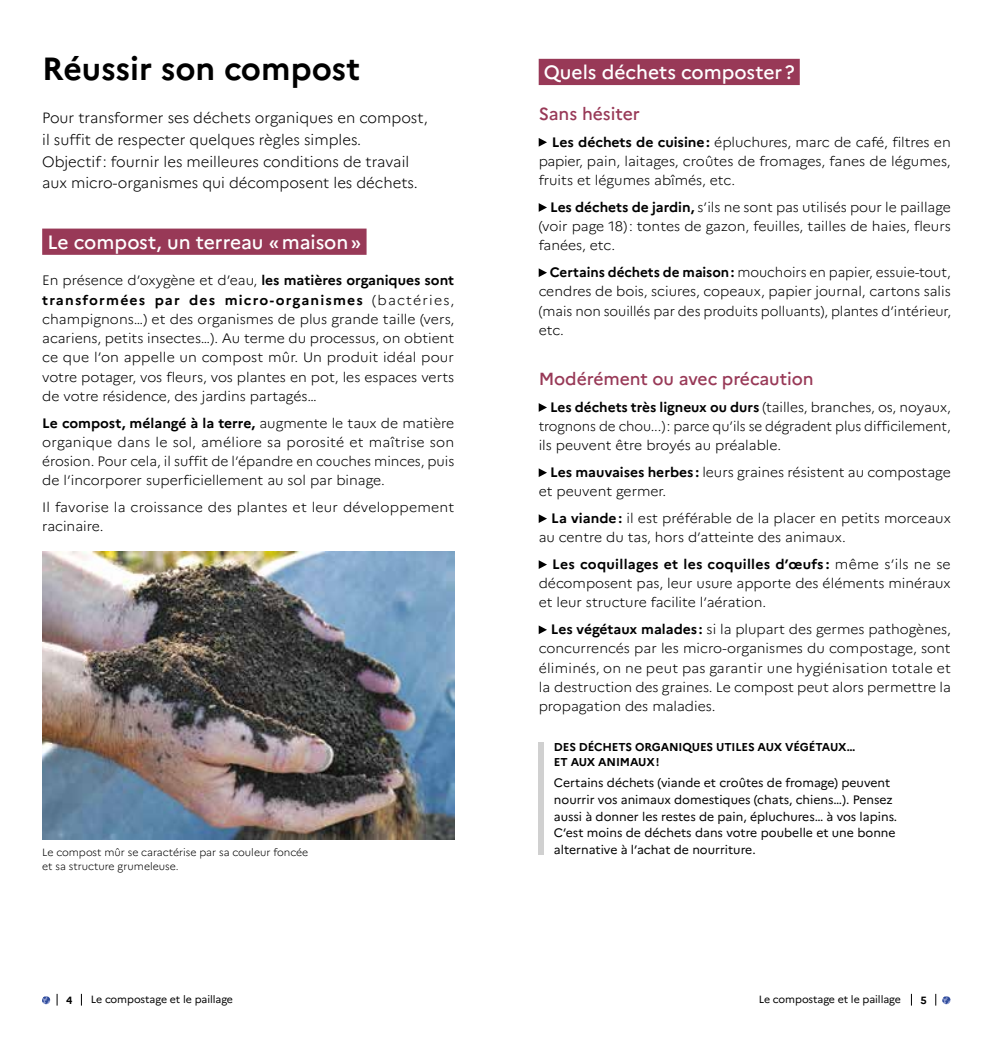
<style>
.page{position:relative;width:993px;height:1042px;background:#fff}
.page>*{position:absolute;margin:0;border:0;box-sizing:border-box;transform-origin:0 0}
.t1{font:700 32.02px "Marianne";color:#000}
.t2{font:500 19.25px "Marianne";color:#fff}
.t3{font:500 17.5px "Marianne";letter-spacing:-.005em;color:#983957}
.t4{font:300 14.88px/21.9px "Marianne";color:#000}
.t5{font:300 13.65px/19.2px "Marianne";color:#000;text-align:justify}
.t6{font:12.25px/16.6px "Marianne";color:#000}
.t7{font:700 11.38px/14.9px "Marianne";letter-spacing:-.01em;color:#000}
.t8{font:300 10.5px/14px "Marianne";color:#000}
.t9{font:10.5px "Marianne";letter-spacing:-.005em;color:#000}
.t10{font:700 10.5px "Marianne";color:#000}
.s1{font-weight:700}
</style>
<div class="page">
<svg style="left:42px;top:996px;width:8px;height:8px"></svg>
<svg style="left:942px;top:996px;width:8px;height:8px"></svg>
<div style="left:538px;top:59px;width:261px;height:26px;background:#983957"></div>
<svg style="left:538px;top:138px;width:8px;height:9px"></svg>
<svg style="left:538px;top:203px;width:8px;height:9px"></svg>
<svg style="left:538px;top:268px;width:8px;height:9px"></svg>
<svg style="left:538px;top:403px;width:8px;height:9px"></svg>
<svg style="left:538px;top:468px;width:8px;height:9px"></svg>
<svg style="left:538px;top:514px;width:8px;height:9px"></svg>
<svg style="left:538px;top:560px;width:8px;height:9px"></svg>
<svg style="left:538px;top:625px;width:8px;height:9px"></svg>
<div style="left:538px;top:742px;width:5px;height:113px;background:#d0d0d0"></div>
<div style="left:42px;top:229px;width:324px;height:26px;background:#983957"></div>
<img style="left:42px;top:552px;width:412px;height:287px">
<h1 class="t1" style="left:42px;top:49px;width:319px">Réussir son compost</h1>
<p class="t4" style="left:42px;top:107px;width:387px">Pour transformer ses déchets organiques en compost, il suffit de respecter quelques règles simples.<br>Objectif: fournir les meilleures conditions de travail aux micro-organismes qui décomposent les déchets.</p>
<h2 class="t2" style="left:47px;top:230px;width:315px">Le compost, un terreau «maison»</h2>
<p class="t5" style="left:42px;top:271px;width:413px">En présence d’oxygène et d’eau, <span class="s1">les matières organiques sont transformées par des micro-organismes</span> (bactéries, champignons…) et des organismes de plus grande taille (vers, acariens, petits insectes…). Au terme du processus, on obtient ce que l’on appelle un compost mûr. Un produit idéal pour votre potager, vos fleurs, vos plantes en pot, les espaces verts de votre résidence, des jardins partagés…</p>
<p class="t5" style="left:42px;top:413px;width:413px"><span class="s1">Le compost, mélangé à la terre,</span> augmente le taux de matière organique dans le sol, améliore sa porosité et maîtrise son érosion. Pour cela, il suffit de l’épandre en couches minces, puis de l’incorporer superficiellement au sol par binage.</p>
<p class="t5" style="left:42px;top:497px;width:413px">Il favorise la croissance des plantes et leur développement racinaire.</p>
<p class="t8" style="left:42px;top:845px;width:267px">Le compost mûr se caractérise par sa couleur foncée et sa structure grumeleuse.</p>
<h2 class="t2" style="left:543px;top:60px;width:252px">Quels déchets composter?</h2>
<p class="t3" style="left:538px;top:103px;width:103px">Sans hésiter</p>
<p class="t5" style="left:538px;top:132px;width:413px;text-indent:13px"><span class="s1">Les déchets de cuisine:</span> épluchures, marc de café, filtres en papier, pain, laitages, croûtes de fromages, fanes de légumes, fruits et légumes abîmés, etc.</p>
<p class="t5" style="left:538px;top:197px;width:413px;text-indent:11px"><span class="s1">Les déchets de jardin,</span> s’ils ne sont pas utilisés pour le paillage (voir page 18): tontes de gazon, feuilles, tailles de haies, fleurs fanées, etc.</p>
<p class="t5" style="left:538px;top:262px;width:413px;text-indent:11px"><span class="s1">Certains déchets de maison:</span> mouchoirs en papier, essuie-tout, cendres de bois, sciures, copeaux, papier journal, cartons salis (mais non souillés par des produits polluants), plantes d’intérieur, etc.</p>
<p class="t3" style="left:538px;top:368px;width:276px">Modérément ou avec précaution</p>
<p class="t5" style="left:538px;top:397px;width:413px;text-indent:11px"><span class="s1">Les déchets très ligneux ou durs</span> (tailles, branches, os, noyaux, trognons de chou...): parce qu’ils se dégradent plus difficilement, ils peuvent être broyés au préalable.</p>
<p class="t5" style="left:538px;top:462px;width:413px;text-indent:12px"><span class="s1">Les mauvaises herbes :</span> leurs graines résistent au compostage et peuvent germer.</p>
<p class="t5" style="left:538px;top:508px;width:413px;text-indent:12px"><span class="s1">La viande:</span> il est préférable de la placer en petits morceaux au centre du tas, hors d’atteinte des animaux.</p>
<p class="t5" style="left:538px;top:554px;width:413px;text-indent:14px"><span class="s1">Les coquillages et les coquilles d’œufs :</span> même s’ils ne se décomposent pas, leur usure apporte des éléments minéraux et leur structure facilite l’aération.</p>
<p class="t5" style="left:538px;top:619px;width:413px;text-indent:12px"><span class="s1">Les végétaux malades :</span> si la plupart des germes pathogènes, concurrencés par les micro-organismes du compostage, sont éliminés, on ne peut pas garantir une hygiénisation totale et la destruction des graines. Le compost peut alors permettre la propagation des maladies.</p>
<p class="t7" style="left:553px;top:739px;width:303px">DES DÉCHETS ORGANIQUES UTILES AUX VÉGÉTAUX…<br>ET AUX ANIMAUX!</p>
<p class="t6" style="left:553px;top:775px;width:345px">Certains déchets (viande et croûtes de fromage) peuvent nourrir vos animaux domestiques (chats, chiens…). Pensez aussi à donner les restes de pain, épluchures… à vos lapins.<br>C’est moins de déchets dans votre poubelle et une bonne alternative à l’achat de nourriture.</p>
<p class="t10" style="left:66px;top:993px;width:8px">4</p>
<p class="t9" style="left:91px;top:993px;width:144px">Le compostage et le paillage</p>
<p class="t9" style="left:758px;top:993px;width:144px">Le compostage et le paillage</p>
<p class="t10" style="left:920px;top:993px;width:8px">5</p>
</div>
